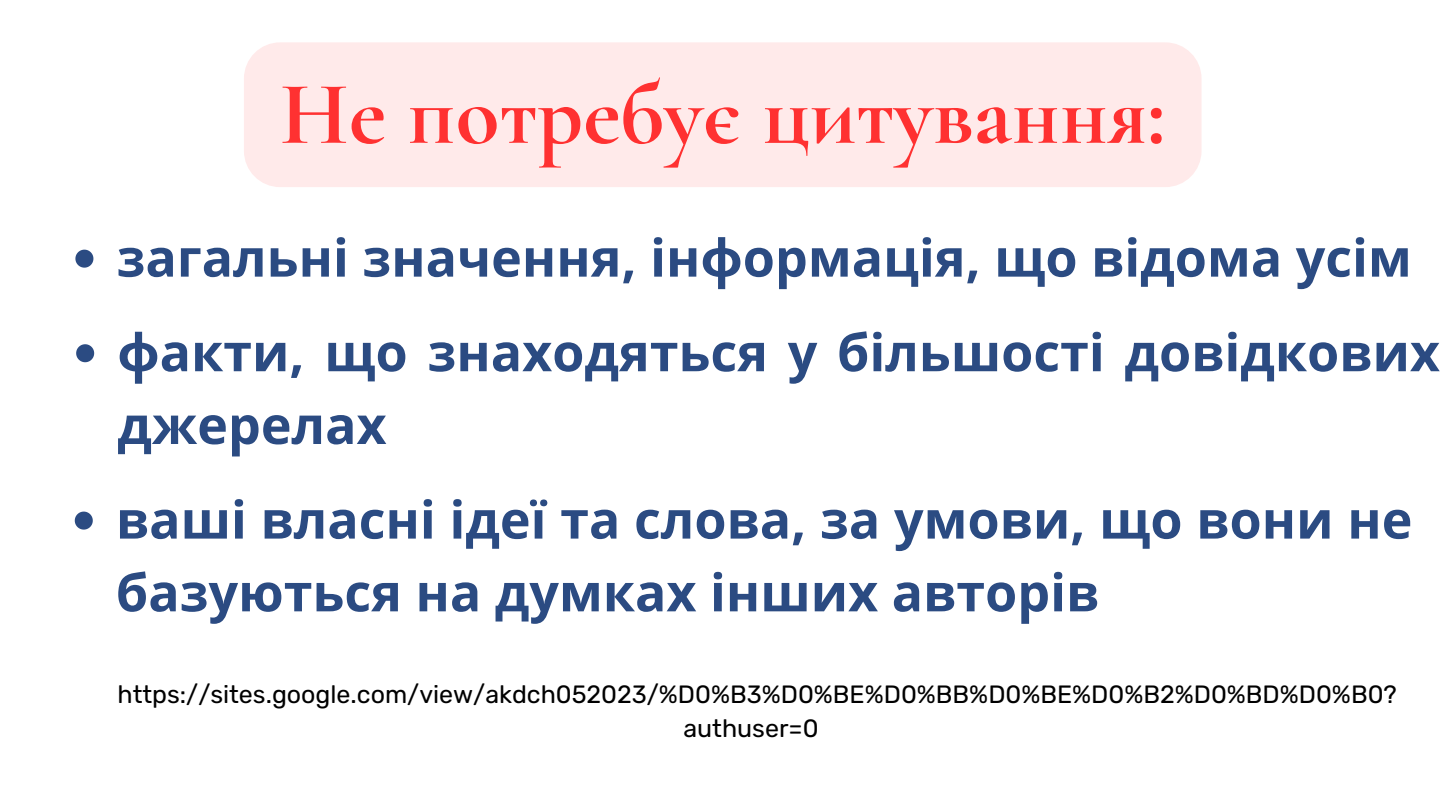
<style>
.page{position:relative;width:1440px;height:810px;background:#fff}
.page>*{position:absolute;margin:0;border:0;box-sizing:border-box;transform-origin:0 0}
.t1{font:700 90px "Cormorant Garamond";color:#ff3131}
.t2{font:700 52px/72.8px "Open Sans";color:#2b4b82}
.t3{font:25px/34.5px "Rubik";color:#000;text-align:center}
</style>
<div class="page">
<div style="left:244px;top:42px;width:958px;height:145px;background:#ffeaea;border-radius:36px"></div>
<svg style="left:75px;top:250px;width:18px;height:18px"></svg>
<svg style="left:76px;top:344px;width:18px;height:18px"></svg>
<svg style="left:75px;top:512px;width:18px;height:18px"></svg>
<p class="t1" style="left:280px;top:60px;width:887px">Не потребує цитування:</p>
<p class="t2" style="left:117px;top:220px;width:1297px">загальні значення, інформація, що відома усім</p>
<p class="t2" style="left:117px;top:315px;width:1324px">факти, що знаходяться у більшості довідкових джерелах</p>
<p class="t2" style="left:116px;top:482px;width:1298px">ваші власні ідеї та слова, за умови, що вони не базуються на думках інших авторів</p>
<p class="t3" style="left:118px;top:677px;width:1281px">https://sites.google.com/view/akdch052023/%D0%B3%D0%BE%D0%BB%D0%BE%D0%B2%D0%BD%D0%B0? authuser=0</p>
</div>
